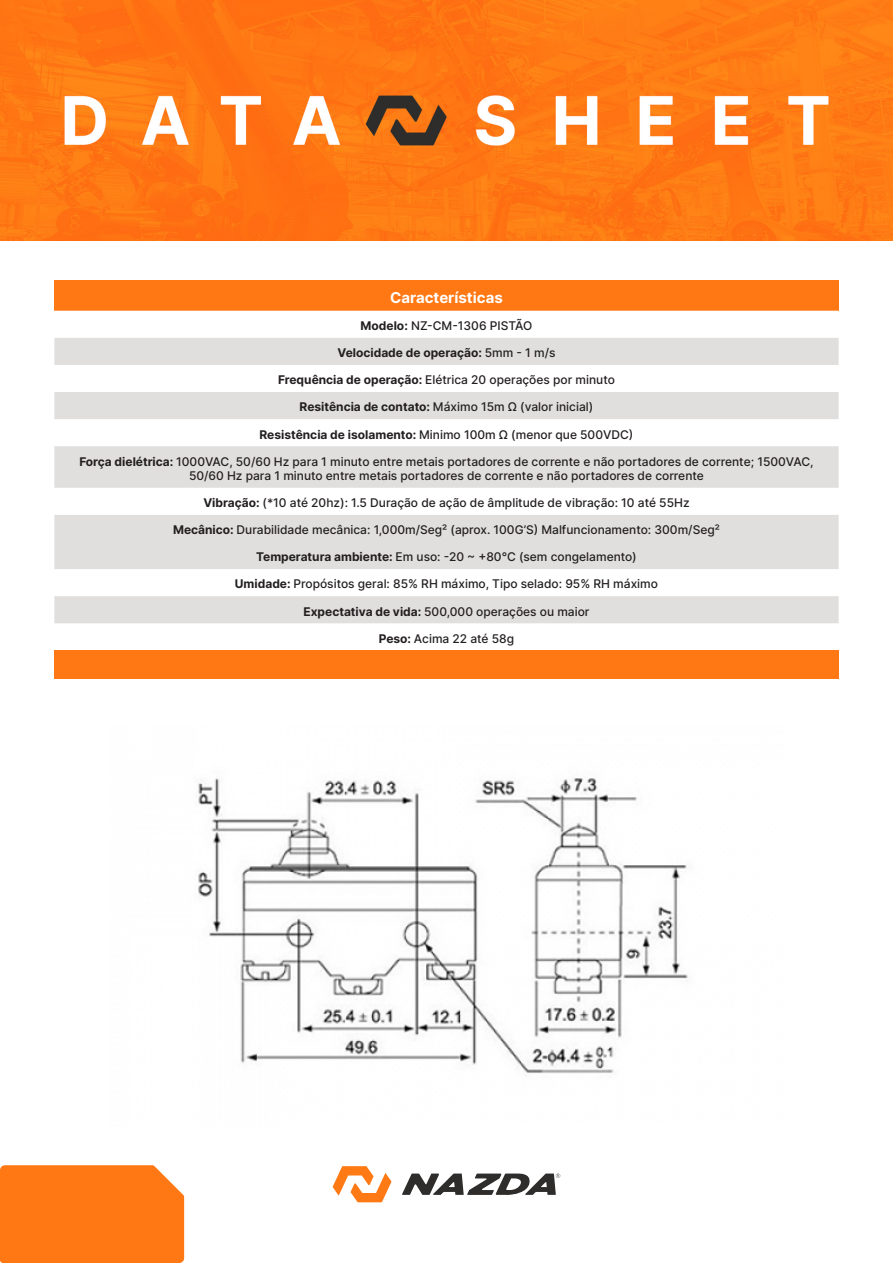
<style>
.page{position:relative;width:893px;height:1263px;background:#fff}
.page>*{position:absolute;margin:0;border:0;box-sizing:border-box;transform-origin:0 0}
.t1{font:700 15px "Inter";color:#fff}
.t2{font:500 12px/14.4px "Inter";color:#231f20;text-align:center}
.t3{font:700 12px "Inter";color:#231f20}
.s1{font-weight:700}
.s2{font-weight:500}
</style>
<div class="page">
<img style="left:0;top:0;width:893px;height:241px">
<svg style="left:333px;top:1166px;width:58px;height:36px"></svg>
<svg style="left:402px;top:1173px;width:158px;height:22px"></svg>
<div style="left:0;top:1165px;width:184px;height:98px;background:#ff7814"></div>
<div style="left:54px;top:281px;width:785px;height:30px;background:#ff7814"></div>
<svg style="left:54px;top:338px;width:785px;height:285px;fill:#e0dfde"></svg>
<div style="left:54px;top:650px;width:785px;height:29px;background:#ff7814"></div>
<img style="left:198px;top:778px;width:490px;height:298px">
<p class="t1" style="left:390px;top:287px;width:114px">Características</p>
<p class="t2" style="left:361px;top:318px;width:173px"><span class="s1">Modelo:</span> NZ-CM-1306 PISTÃO</p>
<p class="t3" style="left:337px;top:344px;width:220px">Velocidade de operação: <span class="s2">5mm - 1 m/s</span></p>
<p class="t2" style="left:278px;top:372px;width:338px"><span class="s1">Frequência de operação:</span> Elétrica 20 operações por minuto</p>
<p class="t2" style="left:300px;top:400px;width:295px"><span class="s1">Resitência de contato:</span> Máximo 15m Ω (valor inicial)</p>
<p class="t2" style="left:259px;top:427px;width:375px"><span class="s1">Resistência de isolamento:</span> Minimo 100m Ω (menor que 500VDC)</p>
<p class="t2" style="left:79px;top:454px;width:736px"><span class="s1">Força dielétrica:</span> 1000VAC, 50/60 Hz para 1 minuto entre metais portadores de corrente e não portadores de corrente; 1500VAC,<br>50/60 Hz para 1 minuto entre metais portadores de corrente e não portadores de corrente</p>
<p class="t2" style="left:203px;top:495px;width:488px"><span class="s1">Vibração:</span> (*10 até 20hz): 1.5 Duração de ação de âmplitude de vibração: 10 até 55Hz</p>
<p class="t2" style="left:173px;top:522px;width:548px"><span class="s1">Mecânico:</span> Durabilidade mecânica: 1,000m/Seg² (aprox. 100G’S) Malfuncionamento: 300m/Seg²</p>
<p class="t2" style="left:256px;top:549px;width:382px"><span class="s1">Temperatura ambiente:</span> Em uso: -20 ~ +80°C (sem congelamento)</p>
<p class="t2" style="left:235px;top:577px;width:425px"><span class="s1">Umidade:</span> Propósitos geral: 85% RH máximo, Tipo selado: 95% RH máximo</p>
<p class="t2" style="left:303px;top:604px;width:288px"><span class="s1">Expectativa de vida:</span> 500,000 operações ou maior</p>
<p class="t2" style="left:379px;top:631px;width:137px"><span class="s1">Peso:</span> Acima 22 até 58g</p>
</div>
